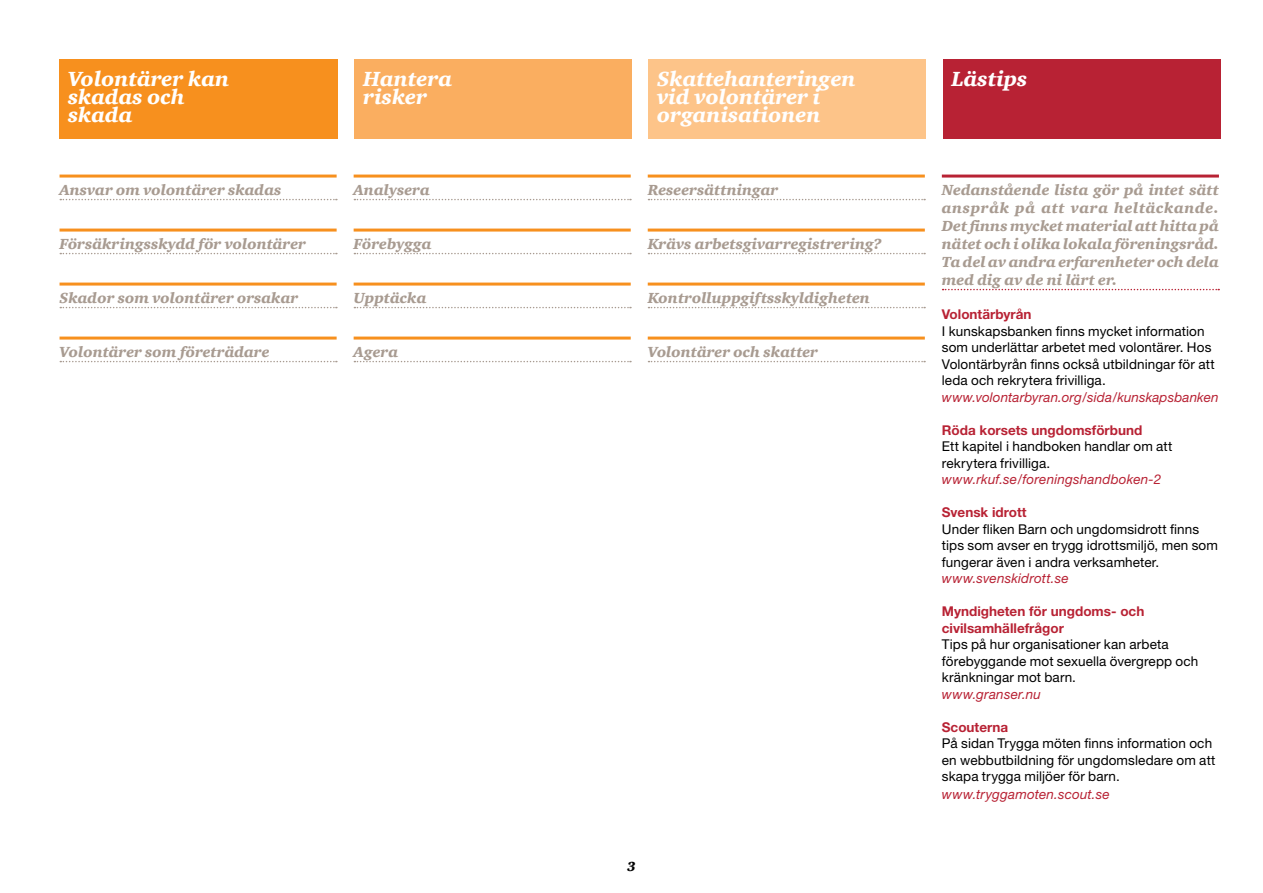
<style>
.page{position:relative;width:1263px;height:893px;background:#fff}
.page>*{position:absolute;margin:0;border:0;box-sizing:border-box;transform-origin:0 0}
.t1{font:italic 900 21px/18px "ITC Charter Com";color:#fff}
.t2{font:italic 900 15px/18px "ITC Charter Com";color:#a89b91;text-align:justify}
.t3{font:13.5px/16.5px "Helvetica Neue";letter-spacing:.01em;color:#000}
.t4{font:italic 13.5px "Helvetica Neue";letter-spacing:.015em;color:#b82234}
.t5{font:700 13.5px/16.5px "Helvetica Neue";color:#b82234}
.t6{font:italic 900 13.5px "ITC Charter Com";color:#000}
</style>
<div class="page">
<hr style="left:60px;top:175px;width:277px;height:3px;background:#f7901e">
<svg style="left:60px;top:199px;width:277px;height:1px"></svg>
<hr style="left:60px;top:229px;width:277px;height:3px;background:#f7901e">
<svg style="left:60px;top:253px;width:277px;height:1px"></svg>
<hr style="left:60px;top:283px;width:277px;height:3px;background:#f7901e">
<svg style="left:60px;top:307px;width:277px;height:1px"></svg>
<hr style="left:60px;top:337px;width:277px;height:3px;background:#f7901e">
<svg style="left:60px;top:361px;width:277px;height:1px"></svg>
<hr style="left:354px;top:175px;width:277px;height:3px;background:#f7901e">
<svg style="left:354px;top:199px;width:277px;height:1px"></svg>
<hr style="left:354px;top:229px;width:277px;height:3px;background:#f7901e">
<svg style="left:354px;top:253px;width:277px;height:1px"></svg>
<hr style="left:354px;top:283px;width:277px;height:3px;background:#f7901e">
<svg style="left:354px;top:307px;width:277px;height:1px"></svg>
<hr style="left:354px;top:337px;width:277px;height:3px;background:#f7901e">
<svg style="left:354px;top:361px;width:277px;height:1px"></svg>
<hr style="left:648px;top:175px;width:277px;height:3px;background:#f7901e">
<svg style="left:648px;top:199px;width:277px;height:1px"></svg>
<hr style="left:648px;top:229px;width:277px;height:3px;background:#f7901e">
<svg style="left:648px;top:253px;width:277px;height:1px"></svg>
<hr style="left:648px;top:283px;width:277px;height:3px;background:#f7901e">
<svg style="left:648px;top:307px;width:277px;height:1px"></svg>
<hr style="left:648px;top:337px;width:277px;height:3px;background:#f7901e">
<svg style="left:648px;top:361px;width:277px;height:1px"></svg>
<hr style="left:942px;top:175px;width:277px;height:3px;background:#b82234">
<svg style="left:942px;top:289px;width:277px;height:1px"></svg>
<div style="left:60px;top:60px;width:278px;height:79px;background:#f7901e"></div>
<div style="left:648px;top:60px;width:278px;height:79px;background:#fdc489"></div>
<div style="left:943px;top:60px;width:277px;height:79px;background:#b82234"></div>
<div style="left:355px;top:60px;width:277px;height:79px;background:#faae60"></div>
<h1 class="t1" style="left:68px;top:70px;width:163px">Volontärer kan skadas och skada</h1>
<h1 class="t1" style="left:363px;top:70px;width:90px">Hantera risker</h1>
<h1 class="t1" style="left:657px;top:70px;width:200px">Skattehanteringen vid volontärer i organisationen</h1>
<h1 class="t1" style="left:951px;top:70px;width:78px">Lästips</h1>
<p class="t2" style="left:60px;top:180px;width:223px">Ansvar om volontärer skadas</p>
<p class="t2" style="left:60px;top:234px;width:248px">Försäkringsskydd för volontärer</p>
<p class="t2" style="left:60px;top:288px;width:240px">Skador som volontärer orsakar</p>
<p class="t2" style="left:60px;top:342px;width:211px">Volontärer som företrädare</p>
<p class="t2" style="left:354px;top:180px;width:78px">Analysera</p>
<p class="t2" style="left:354px;top:234px;width:79px">Förebygga</p>
<p class="t2" style="left:354px;top:288px;width:74px">Upptäcka</p>
<p class="t2" style="left:354px;top:342px;width:46px">Agera</p>
<p class="t2" style="left:648px;top:180px;width:132px">Reseersättningar</p>
<p class="t2" style="left:648px;top:234px;width:235px">Krävs arbetsgivarregistrering?</p>
<p class="t2" style="left:648px;top:288px;width:224px">Kontrolluppgiftsskyldigheten</p>
<p class="t2" style="left:648px;top:342px;width:172px">Volontärer och skatter</p>
<p class="t6" style="left:627px;top:858px;width:10px">3</p>
<p class="t2" style="left:942px;top:180px;width:279px">Nedanstående lista gör på intet sätt anspråk på att vara heltäckande.<br>Det finns mycket material att hitta på nätet och i olika lokala föreningsråd.<br>Ta del av andra erfarenheter och dela med dig av de ni lärt er.</p>
<p class="t5" style="left:942px;top:306px;width:91px">Volontärbyrån</p>
<p class="t3" style="left:942px;top:322px;width:274px">I kunskapsbanken finns mycket information som underlättar arbetet med volontärer. Hos Volontärbyrån finns också utbildningar för att leda och rekrytera frivilliga.</p>
<p class="t4" style="left:942px;top:389px;width:278px">www.volontarbyran.org/sida/kunskapsbanken</p>
<p class="t5" style="left:942px;top:421px;width:202px">Röda korsets ungdomsförbund</p>
<p class="t3" style="left:942px;top:438px;width:232px">Ett kapitel i handboken handlar om att rekrytera frivilliga.</p>
<p class="t4" style="left:942px;top:471px;width:221px">www.rkuf.se/foreningshandboken-2</p>
<p class="t5" style="left:942px;top:504px;width:86px">Svensk idrott</p>
<p class="t3" style="left:942px;top:520px;width:278px">Under fliken Barn och ungdomsidrott finns tips som avser en trygg idrottsmiljö, men som fungerar även i andra verksamheter.</p>
<p class="t4" style="left:942px;top:570px;width:128px">www.svenskidrott.se</p>
<p class="t5" style="left:942px;top:603px;width:204px">Myndigheten för ungdoms- och civilsamhällefrågor</p>
<p class="t3" style="left:942px;top:636px;width:258px">Tips på hur organisationer kan arbeta förebyggande mot sexuella övergrepp och kränkningar mot barn.</p>
<p class="t4" style="left:942px;top:686px;width:101px">www.granser.nu</p>
<p class="t5" style="left:942px;top:718px;width:68px">Scouterna</p>
<p class="t3" style="left:942px;top:735px;width:275px">På sidan Trygga möten finns information och en webbutbildning för ungdomsledare om att skapa trygga miljöer för barn.</p>
<p class="t4" style="left:942px;top:786px;width:169px">www.tryggamoten.scout.se</p>
</div>
